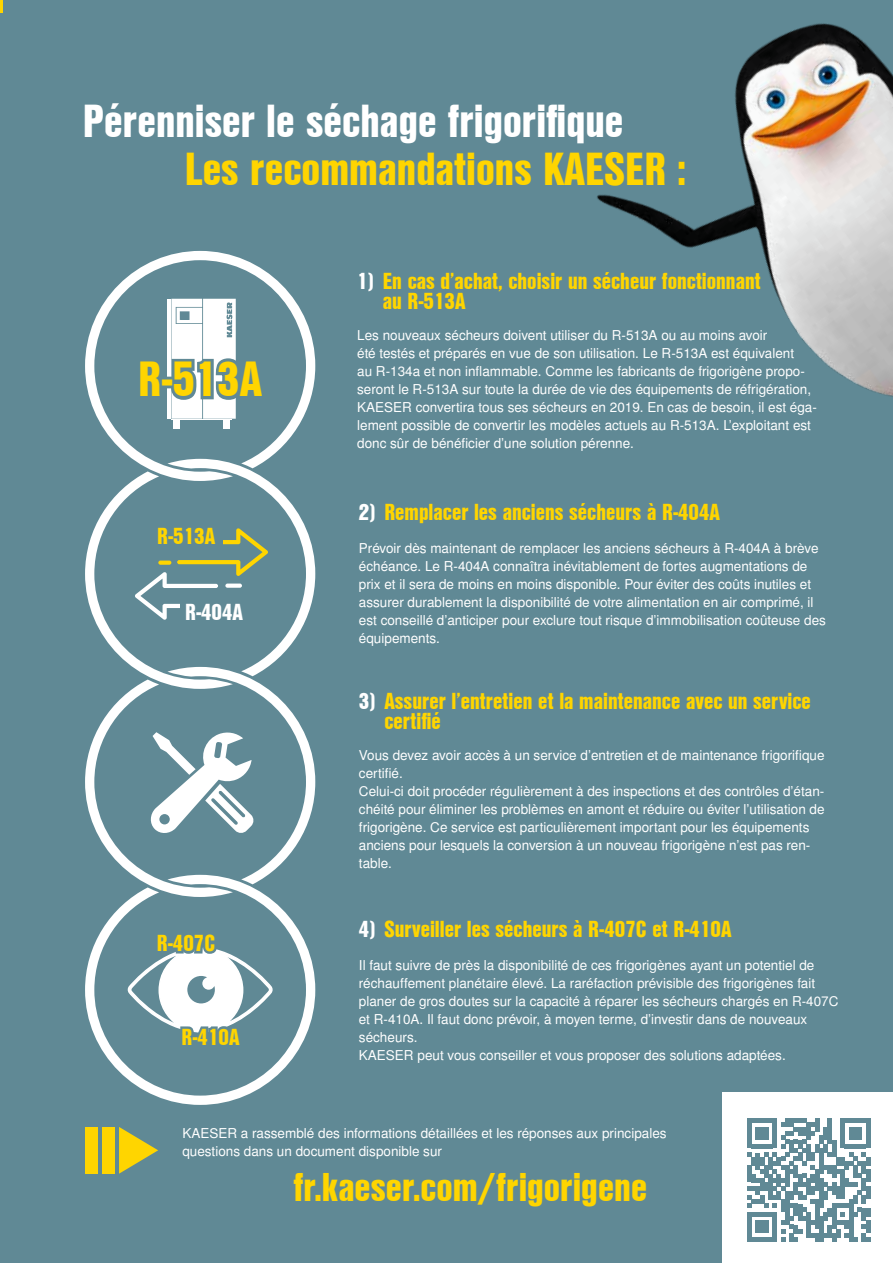
<style>
.page{position:relative;width:893px;height:1263px;background:#608995}
.page>*{position:absolute;margin:0;border:0;box-sizing:border-box;transform-origin:0 0}
.t1{font:48px "Nimbus San L Bla Con";color:#ffd500}
.t2{font:45px "Nimbus San L Bla Con";color:#fff}
.t3{font:45px "Nimbus San L Bla Con";color:#ffd500}
.t4{font:39px "Nimbus San L Bla Con";color:#ffd500}
.t5{font:22.5px/19.5px "Nimbus San L Bla Con";color:#ffd500}
.t6{font:22.5px "Nimbus San L Bla Con";color:#fff}
.t7{font:13.5px/18px "Nimbus San L";color:#fff}
.s1{color:#fff}
</style>
<div class="page">
<svg style="left:0;top:0;width:2px;height:13px"></svg>
<svg style="left:85px;top:897px;width:230px;height:208px"></svg>
<svg style="left:85px;top:251px;width:230px;height:208px"></svg>
<img style="left:597px;top:23px;width:296px;height:374px">
<hr style="left:171px;top:419px;width:61px;height:1px;background:#fff">
<div style="left:173px;top:421px;width:7px;height:8px;background:#fff"></div>
<div style="left:223px;top:421px;width:7px;height:8px;background:#fff"></div>
<svg style="left:85px;top:459px;width:230px;height:438px"></svg>
<div style="left:150px;top:520px;width:72px;height:29px;background:#608995"></div>
<div style="left:180px;top:597px;width:68px;height:28px;background:#608995"></div>
<svg style="left:126px;top:914px;width:148px;height:137px"></svg>
<div style="left:723px;top:1093px;width:170px;height:170px;background:#fff"></div>
<svg style="left:135px;top:299px;width:134px;height:120px"></svg>
<svg style="left:119px;top:1127px;width:39px;height:47px"></svg>
<div style="left:85px;top:1127px;width:13px;height:47px;background:#ffd500"></div>
<div style="left:102px;top:1127px;width:13px;height:47px;background:#ffd500"></div>
<svg style="left:747px;top:1118px;width:123px;height:124px"></svg>
<h2 class="t2" style="left:83px;top:87px;width:542px">Pérenniser le séchage frigorifique</h2>
<h2 class="t3" style="left:185px;top:135px;width:503px">Les recommandations KAESER :</h2>
<h1 class="t1" style="left:138px;top:343px;width:125px">R-513A</h1>
<h3 class="t5" style="left:157px;top:525px;width:60px">R-513A</h3>
<h3 class="t6" style="left:185px;top:595px;width:60px">R-404A</h3>
<h3 class="t5" style="left:157px;top:932px;width:60px">R-407C</h3>
<h3 class="t5" style="left:181px;top:1026px;width:60px">R-410A</h3>
<h3 class="t5" style="left:383px;top:271px;width:379px;text-indent:-25px"><span class="s1">1)</span> En cas d’achat, choisir un sécheur fonctionnant au R-513A</h3>
<p class="t7" style="left:357px;top:327px;width:461px">Les nouveaux sécheurs doivent utiliser du R-513A ou au moins avoir<br>été testés et préparés en vue de son utilisation. Le R-513A est équivalent<br>au R-134a et non inflammable. Comme les fabricants de frigorigène propo&shy;seront le R-513A sur toute la durée de vie des équipements de réfrigération, KAESER convertira tous ses sécheurs en 2019. En cas de besoin, il est éga&shy;lement possible de convertir les modèles actuels au R-513A. L’exploitant est donc sûr de bénéficier d’une solution pérenne.</p>
<h3 class="t5" style="left:359px;top:502px;width:363px"><span class="s1">2)</span> Remplacer les anciens sécheurs à R-404A</h3>
<p class="t7" style="left:359px;top:540px;width:468px">Prévoir dès maintenant de remplacer les anciens sécheurs à R-404A à brève échéance. Le R-404A connaîtra inévitablement de fortes augmentations de prix et il sera de moins en moins disponible. Pour éviter des coûts inutiles et assurer durablement la disponibilité de votre alimentation en air comprimé, il est conseillé d’anticiper pour exclure tout risque d’immobilisation coûteuse des équipements.</p>
<h3 class="t5" style="left:384px;top:691px;width:428px;text-indent:-25px"><span class="s1">3)</span> Assurer l’entretien et la maintenance avec un service certifié</h3>
<p class="t7" style="left:359px;top:747px;width:467px">Vous devez avoir accès à un service d’entretien et de maintenance frigorifique certifié.<br>Celui-ci doit procéder régulièrement à des inspections et des contrôles d’étan&shy;chéité pour éliminer les problèmes en amont et réduire ou éviter l’utilisation de frigorigène. Ce service est particulièrement important pour les équipements anciens pour lesquels la conversion à un nouveau frigorigène n’est pas ren&shy;table.</p>
<h3 class="t5" style="left:359px;top:919px;width:374px"><span class="s1">4)</span> Surveiller les sécheurs à R-407C et R-410A</h3>
<p class="t7" style="left:359px;top:957px;width:481px">Il faut suivre de près la disponibilité de ces frigorigènes ayant un potentiel de réchauffement planétaire élevé. La raréfaction prévisible des frigorigènes fait planer de gros doutes sur la capacité à réparer les sécheurs chargés en R-407C et R-410A. Il faut donc prévoir, à moyen terme, d’investir dans de nouveaux sécheurs.<br>KAESER peut vous conseiller et vous proposer des solutions adaptées.</p>
<p class="t7" style="left:182px;top:1125px;width:486px">KAESER a rassemblé des informations détaillées et les réponses aux principales questions dans un document disponible sur</p>
<h3 class="t4" style="left:293px;top:1158px;width:355px">fr.kaeser.com/frigorigene</h3>
</div>
